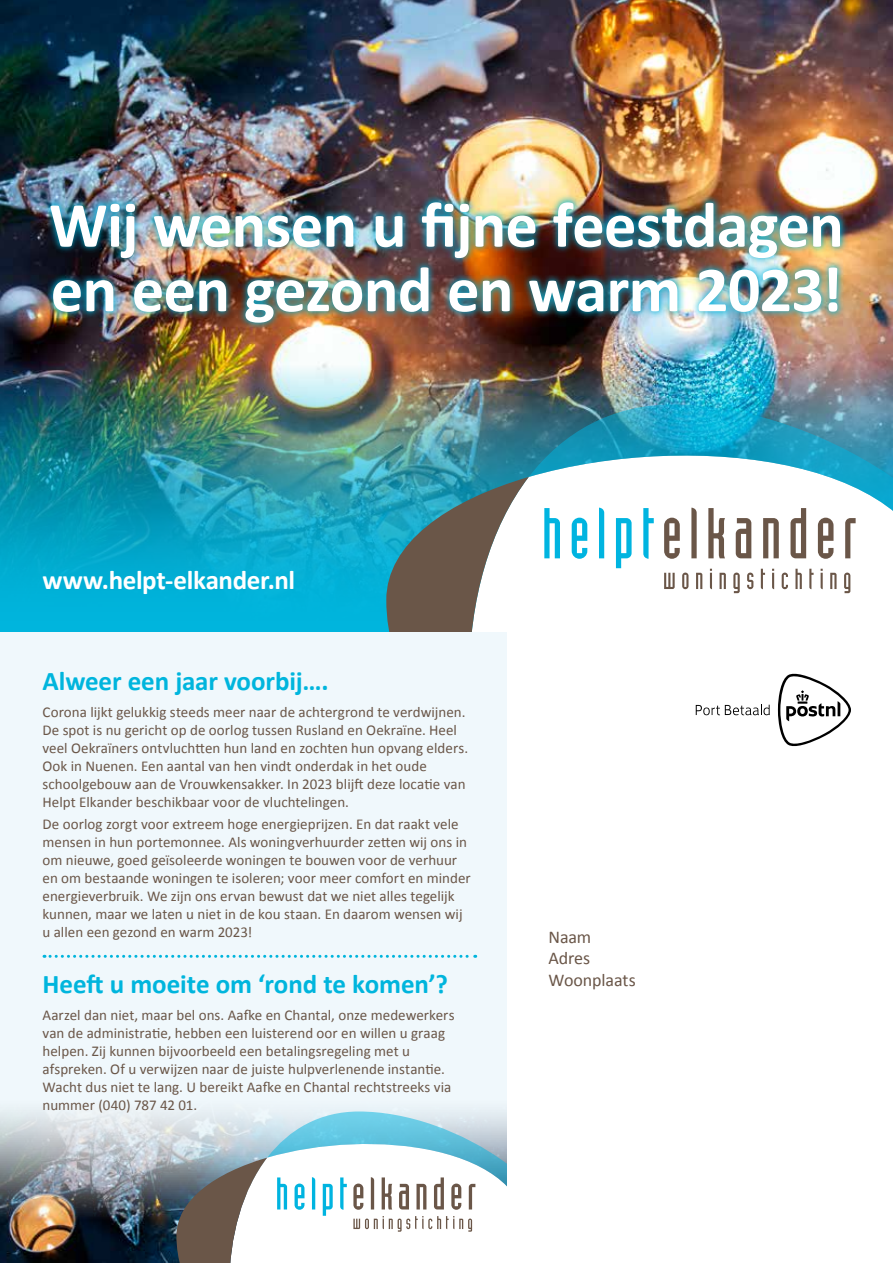
<style>
.page{position:relative;width:893px;height:1263px;background:#fff}
.page>*{position:absolute;margin:0;border:0;box-sizing:border-box;transform-origin:0 0}
.t1{font:700 64.5px/64.5px "Calibri";letter-spacing:-.01em;color:#fff}
.t2{font:700 27px "Calibri";letter-spacing:-.005em;color:#00b5dd}
.t3{font:700 27px "Calibri";letter-spacing:-.015em;color:#fff}
.t4{font:18px/21.6px "Calibri";letter-spacing:-.01em;color:#6a5648}
.t5{font:15px/18px "Calibri";color:#6a5648}
</style>
<div class="page">
<div style="left:0;top:631px;width:506px;height:632px;background:#f0f8fc"></div>
<img style="left:0;top:0;width:893px;height:365px">
<div style="left:43px;top:194px;width:805px;height:137px;background:#00b5dd;opacity:.75"></div>
<img style="left:0;top:1112px;width:176px;height:151px">
<svg style="left:778px;top:673px;width:73px;height:74px"></svg>
<svg style="left:696px;top:705px;width:74px;height:10px"></svg>
<svg style="left:176px;top:1111px;width:330px;height:152px"></svg>
<svg style="left:44px;top:955px;width:432px;height:3px"></svg>
<img style="left:0;top:365px;width:893px;height:266px">
<svg style="left:469px;top:429px;width:60px;height:48px;background:#2d8096"></svg>
<svg style="left:529px;top:404px;width:364px;height:227px"></svg>
<svg style="left:386px;top:477px;width:492px;height:154px"></svg>
<svg style="left:544px;top:508px;width:16px;height:50px"></svg>
<svg style="left:572px;top:518px;width:15px;height:41px"></svg>
<svg style="left:599px;top:508px;width:5px;height:50px"></svg>
<svg style="left:616px;top:518px;width:16px;height:50px"></svg>
<svg style="left:643px;top:508px;width:11px;height:51px"></svg>
<svg style="left:664px;top:518px;width:16px;height:41px"></svg>
<svg style="left:691px;top:508px;width:6px;height:50px"></svg>
<svg style="left:708px;top:508px;width:17px;height:50px"></svg>
<svg style="left:736px;top:518px;width:15px;height:40px"></svg>
<svg style="left:763px;top:518px;width:16px;height:40px"></svg>
<svg style="left:790px;top:508px;width:16px;height:50px"></svg>
<svg style="left:818px;top:518px;width:15px;height:41px"></svg>
<svg style="left:845px;top:518px;width:11px;height:40px"></svg>
<svg style="left:664px;top:573px;width:11px;height:16px"></svg>
<svg style="left:682px;top:573px;width:6px;height:16px"></svg>
<svg style="left:696px;top:573px;width:6px;height:16px"></svg>
<svg style="left:710px;top:569px;width:2px;height:20px"></svg>
<svg style="left:719px;top:573px;width:7px;height:16px"></svg>
<svg style="left:733px;top:573px;width:7px;height:20px"></svg>
<svg style="left:747px;top:573px;width:6px;height:16px"></svg>
<svg style="left:761px;top:569px;width:4px;height:20px"></svg>
<svg style="left:772px;top:569px;width:2px;height:20px"></svg>
<svg style="left:782px;top:573px;width:6px;height:16px"></svg>
<svg style="left:795px;top:569px;width:7px;height:20px"></svg>
<svg style="left:809px;top:569px;width:5px;height:20px"></svg>
<svg style="left:821px;top:569px;width:2px;height:20px"></svg>
<svg style="left:830px;top:573px;width:6px;height:16px"></svg>
<svg style="left:844px;top:573px;width:6px;height:20px"></svg>
<h1 class="t1" style="left:49px;top:190px;width:796px">Wij wensen u fijne feestdagen en een gezond en warm 2023!</h1>
<h2 class="t3" style="left:43px;top:563px;width:254px">www.helpt-elkander.nl</h2>
<h2 class="t2" style="left:43px;top:664px;width:288px">Alweer een jaar voorbij….</h2>
<p class="t5" style="left:43px;top:702px;width:427px">Corona lijkt gelukkig steeds meer naar de achtergrond te verdwijnen.<br>De spot is nu gericht op de oorlog tussen Rusland en Oekraïne. Heel veel Oekraïners ontvluchtten hun land en zochten hun opvang elders.<br>Ook in Nuenen. Een aantal van hen vindt onderdak in het oude schoolgebouw aan de Vrouwkensakker. In 2023 blijft deze locatie van Helpt Elkander beschikbaar voor de vluchtelingen.</p>
<p class="t5" style="left:43px;top:814px;width:430px">De oorlog zorgt voor extreem hoge energieprijzen. En dat raakt vele mensen in hun portemonnee. Als woningverhuurder zetten wij ons in om nieuwe, goed geïsoleerde woningen te bouwen voor de verhuur en om bestaande woningen te isoleren; voor meer comfort en minder energieverbruik. We zijn ons ervan bewust dat we niet alles tegelijk kunnen, maar we laten u niet in de kou staan. En daarom wensen wij u allen een gezond en warm 2023!</p>
<h2 class="t2" style="left:43px;top:967px;width:407px">Heeft u moeite om ‘rond te komen’?</h2>
<p class="t5" style="left:43px;top:1005px;width:414px">Aarzel dan niet, maar bel ons. Aafke en Chantal, onze medewerkers van de administratie, hebben een luisterend oor en willen u graag helpen. Zij kunnen bijvoorbeeld een betalingsregeling met u afspreken. Of u verwijzen naar de juiste hulpverlenende instantie.<br>Wacht dus niet te lang. U bereikt Aafke en Chantal rechtstreeks via nummer (040) 787 42 01.</p>
<p class="t4" style="left:549px;top:925px;width:89px">Naam<br>Adres<br>Woonplaats</p>
</div>
